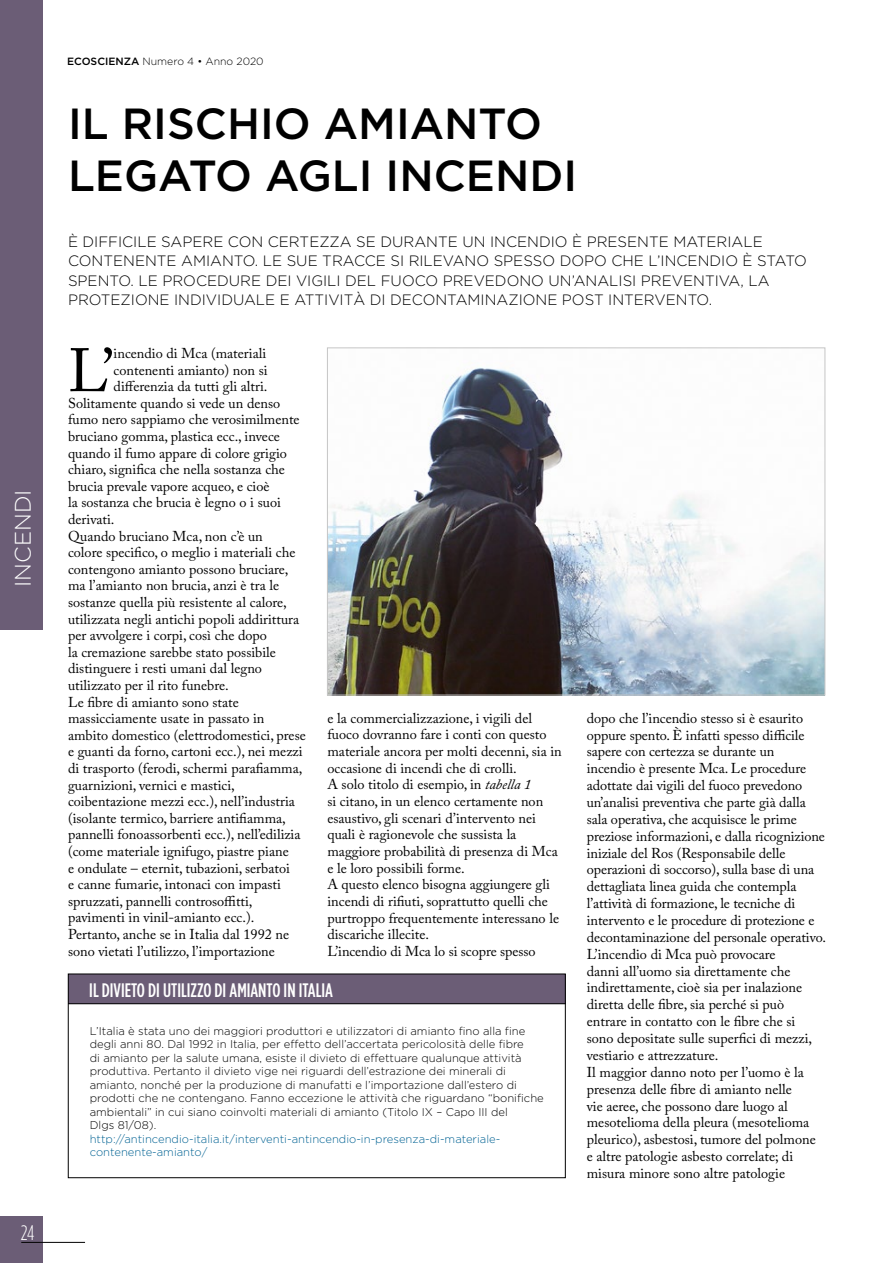
<style>
.page{position:relative;width:893px;height:1263px;background:#fff}
.page>*{position:absolute;margin:0;border:0;box-sizing:border-box;transform-origin:0 0}
.t1{font:60.6px "Adobe Caslon Pro";color:#000}
.t2{font:500 43.5px/52.5px "Gotham HTF";color:#000}
.t3{font:300 22.5px "Gotham HTF";color:#fff}
.t4{font:300 condensed 21px "Gotham HTF";color:#fff}
.t5{font:500 condensed 19.5px "Gotham HTF";color:#fff}
.t6{font:300 15px/19.5px "Gotham HTF";color:#000}
.t7{font:14.25px/16.8px "Adobe Caslon Pro";color:#000}
.t8{font:300 11.25px/13.5px "Gotham HTF";color:#000}
.t9{font:300 11.25px/13.5px "Gotham HTF";color:#006293}
.t10{font:300 10.5px "Gotham HTF";color:#000}
.s1{font-weight:500}
.s2{font-style:italic}
</style>
<div class="page">
<div style="left:0;top:1216px;width:43px;height:47px;background:#6b5d76"></div>
<hr style="left:21px;top:1242px;width:64px;height:1px;background:#000">
<div style="left:0;top:0;width:43px;height:629px;background:#6b5d76"></div>
<div style="left:68px;top:974px;width:498px;height:29px;background:#6b5d76"></div>
<div style="left:68px;top:974px;width:498px;height:204px;border:1px solid #000"></div>
<hr style="left:68px;top:1003px;width:498px;height:1px;background:#000">
<img style="left:329px;top:367px;width:494px;height:326px">
<h3 class="t3" style="left:11px;top:587px;width:99px;rotate:-90deg">INCENDI</h3>
<h3 class="t4" style="left:21px;top:1221px;width:15px">24</h3>
<p class="t10" style="left:67px;top:56px;width:198px"><span class="s1">ECOSCIENZA</span> Numero 4 • Anno 2020</p>
<h2 class="t2" style="left:68px;top:96px;width:511px">IL RISCHIO AMIANTO<br>LEGATO AGLI INCENDI</h2>
<p class="t6" style="left:68px;top:231px;width:740px">È DIFFICILE SAPERE CON CERTEZZA SE DURANTE UN INCENDIO È PRESENTE MATERIALE CONTENENTE AMIANTO. LE SUE TRACCE SI RILEVANO SPESSO DOPO CHE L’INCENDIO È STATO SPENTO. LE PROCEDURE DEI VIGILI DEL FUOCO PREVEDONO UN’ANALISI PREVENTIVA, LA PROTEZIONE INDIVIDUALE E ATTIVITÀ DI DECONTAMINAZIONE POST INTERVENTO.</p>
<h1 class="t1" style="left:68px;top:335px;width:47px">L’</h1>
<p class="t7" style="left:114px;top:345px;width:154px">incendio di Mca (materiali</p>
<p class="t7" style="left:114px;top:361px;width:155px">contenenti amianto) non si</p>
<p class="t7" style="left:114px;top:378px;width:155px">differenzia da tutti gli altri.</p>
<p class="t7" style="left:68px;top:394px;width:214px">Solitamente quando si vede un denso</p>
<p class="t7" style="left:68px;top:411px;width:233px">fumo nero sappiamo che verosimilmente</p>
<p class="t7" style="left:68px;top:428px;width:213px">bruciano gomma, plastica ecc., invece</p>
<p class="t7" style="left:68px;top:444px;width:220px">quando il fumo appare di colore grigio</p>
<p class="t7" style="left:68px;top:461px;width:218px">chiaro, significa che nella sostanza che</p>
<p class="t7" style="left:68px;top:477px;width:203px">brucia prevale vapore acqueo, e cioè</p>
<p class="t7" style="left:68px;top:494px;width:214px">la sostanza che brucia è legno o i suoi</p>
<p class="t7" style="left:68px;top:511px;width:48px">derivati.</p>
<p class="t7" style="left:68px;top:527px;width:196px">Quando bruciano Mca, non c’è un</p>
<p class="t7" style="left:68px;top:544px;width:229px">colore specifico, o meglio i materiali che</p>
<p class="t7" style="left:68px;top:560px;width:222px">contengono amianto possono bruciare,</p>
<p class="t7" style="left:68px;top:577px;width:213px">ma l’amianto non brucia, anzi è tra le</p>
<p class="t7" style="left:68px;top:594px;width:220px">sostanze quella più resistente al calore,</p>
<p class="t7" style="left:68px;top:610px;width:233px">utilizzata negli antichi popoli addirittura</p>
<p class="t7" style="left:68px;top:627px;width:200px">per avvolgere i corpi, così che dopo</p>
<p class="t7" style="left:68px;top:643px;width:209px">la cremazione sarebbe stato possibile</p>
<p class="t7" style="left:68px;top:660px;width:195px">distinguere i resti umani dal legno</p>
<p class="t7" style="left:68px;top:677px;width:162px">utilizzato per il rito funebre.</p>
<p class="t7" style="left:68px;top:693px;width:172px">Le fibre di amianto sono state</p>
<p class="t7" style="left:68px;top:710px;width:198px">massicciamente usate in passato in</p>
<p class="t7" style="left:68px;top:726px;width:239px">ambito domestico (elettrodomestici, prese</p>
<p class="t7" style="left:68px;top:743px;width:236px">e guanti da forno, cartoni ecc.), nei mezzi</p>
<p class="t7" style="left:68px;top:760px;width:236px">di trasporto (ferodi, schermi parafiamma,</p>
<p class="t7" style="left:68px;top:776px;width:168px">guarnizioni, vernici e mastici,</p>
<p class="t7" style="left:68px;top:793px;width:228px">coibentazione mezzi ecc.), nell’industria</p>
<p class="t7" style="left:68px;top:809px;width:219px">(isolante termico, barriere antifiamma,</p>
<p class="t7" style="left:68px;top:826px;width:234px">pannelli fonoassorbenti ecc.), nell’edilizia</p>
<p class="t7" style="left:68px;top:843px;width:222px">(come materiale ignifugo, piastre piane</p>
<p class="t7" style="left:68px;top:859px;width:223px">e ondulate – eternit, tubazioni, serbatoi</p>
<p class="t7" style="left:68px;top:876px;width:214px">e canne fumarie, intonaci con impasti</p>
<p class="t7" style="left:68px;top:892px;width:186px">spruzzati, pannelli controsoffitti,</p>
<p class="t7" style="left:68px;top:909px;width:188px">pavimenti in vinil-amianto ecc.).</p>
<p class="t7" style="left:68px;top:926px;width:223px">Pertanto, anche se in Italia dal 1992 ne</p>
<p class="t7" style="left:68px;top:942px;width:208px">sono vietati l’utilizzo, l’importazione</p>
<p class="t7" style="left:327px;top:709px;width:236px">e la commercializzazione, i vigili del fuoco dovranno fare i conti con questo materiale ancora per molti decenni, sia in occasione di incendi che di crolli.<br>A solo titolo di esempio, in <span class="s2">tabella 1<br></span>si citano, in un elenco certamente non esaustivo, gli scenari d’intervento nei quali è ragionevole che sussista la maggiore probabilità di presenza di Mca e le loro possibili forme.<br>A questo elenco bisogna aggiungere gli incendi di rifiuti, soprattutto quelli che purtroppo frequentemente interessano le discariche illecite.<br>L’incendio di Mca lo si scopre spesso</p>
<p class="t7" style="left:587px;top:709px;width:241px">dopo che l’incendio stesso si è esaurito oppure spento. È infatti spesso difficile sapere con certezza se durante un incendio è presente Mca. Le procedure adottate dai vigili del fuoco prevedono un’analisi preventiva che parte già dalla sala operativa, che acquisisce le prime preziose informazioni, e dalla ricognizione iniziale del Ros (Responsabile delle operazioni di soccorso), sulla base di una dettagliata linea guida che contempla l’attività di formazione, le tecniche di intervento e le procedure di protezione e decontaminazione del personale operativo.<br>L’incendio di Mca può provocare<br>danni all’uomo sia direttamente che indirettamente, cioè sia per inalazione diretta delle fibre, sia perché si può entrare in contatto con le fibre che si<br>sono depositate sulle superfici di mezzi, vestiario e attrezzature.<br>Il maggior danno noto per l’uomo è la presenza delle fibre di amianto nelle<br>vie aeree, che possono dare luogo al mesotelioma della pleura (mesotelioma pleurico), asbestosi, tumore del polmone<br>e altre patologie asbesto correlate; di misura minore sono altre patologie</p>
<h3 class="t5" style="left:89px;top:979px;width:245px">IL DIVIETO DI UTILIZZO DI AMIANTO IN ITALIA</h3>
<p class="t8" style="left:90px;top:1024px;width:456px">L’Italia è stata uno dei maggiori produttori e utilizzatori di amianto fino alla fine degli anni 80. Dal 1992 in Italia, per effetto dell’accertata pericolosità delle fibre<br>di amianto per la salute umana, esiste il divieto di effettuare qualunque attività produttiva. Pertanto il divieto vige nei riguardi dell’estrazione dei minerali di amianto, nonché per la produzione di manufatti e l’importazione dall’estero di prodotti che ne contengano. Fanno eccezione le attività che riguardano “bonifiche ambientali” in cui siano coinvolti materiali di amianto (Titolo IX – Capo III del<br>Dlgs 81/08).</p>
<p class="t9" style="left:90px;top:1132px;width:412px">http://antincendio-italia.it/interventi-antincendio-in-presenza-di-materiale&shy;contenente-amianto/</p>
</div>
